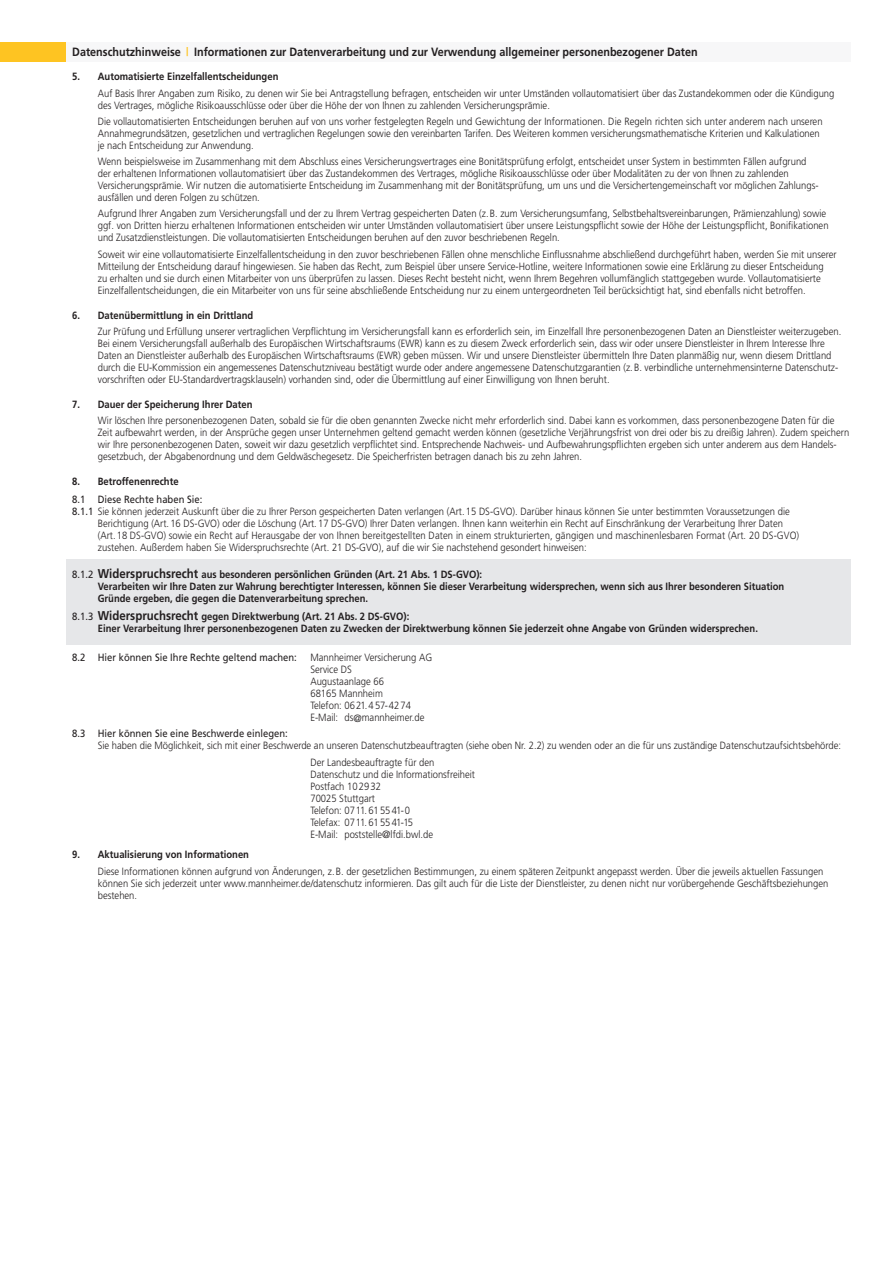
<style>
.page{position:relative;width:893px;height:1263px;background:#fff}
.page>*{position:absolute;margin:0;border:0;box-sizing:border-box;transform-origin:0 0}
.t1{font:700 12px "Frutiger";color:#231f20;scale:.9 1}
.t2{font:300 10.5px/12px "Frutiger";color:#231f20;scale:.9 1}
.t3{font:700 10.5px/12px "Frutiger";color:#231f20;scale:.9 1}
.t4{font:10.5px "Frutiger";color:#231f20;scale:.9 1}
.s1{color:#fec422}
.s2{font-weight:400}
.s3{font-size:12.75px}
</style>
<div class="page">
<div style="left:66px;top:559px;width:784px;height:85px;background:#e6e7e9"></div>
<div style="left:0;top:43px;width:66px;height:19px;background:#fec422"></div>
<div style="left:66px;top:43px;width:784px;height:19px;background:#f7f7f8"></div>
<p class="t1" style="left:72px;top:45px;width:696px">Datenschutzhinweise <span class="s1">|</span> Informationen zur Datenverarbeitung und zur Verwendung allgemeiner personenbezogener Daten</p>
<p class="t3" style="left:72px;top:71px;width:231px">5. Automatisierte Einzelfallentscheidungen</p>
<p class="t2" style="left:98px;top:87px;width:820px">Auf Basis Ihrer Angaben zum Risiko, zu denen wir Sie bei Antragstellung befragen, entscheiden wir unter Umständen vollautomatisiert über das Zustandekommen oder die Kündigung des Vertrages, mögliche Risikoausschlüsse oder über die Höhe der von Ihnen zu zahlenden Versicherungsprämie.</p>
<p class="t2" style="left:98px;top:115px;width:807px">Die vollautomatisierten Entscheidungen beruhen auf von uns vorher festgelegten Regeln und Gewichtung der Informationen. Die Regeln richten sich unter anderem nach unseren<br>Annahmegrundsätzen, gesetzlichen und vertraglichen Regelungen sowie den vereinbarten Tarifen. Des Weiteren kommen versicherungsmathematische Kriterien und Kalkulationen je nach Entscheidung zur Anwendung.</p>
<p class="t2" style="left:98px;top:156px;width:801px">Wenn beispielsweise im Zusammenhang mit dem Abschluss eines Versicherungsvertrages eine Bonitätsprüfung erfolgt, entscheidet unser System in bestimmten Fällen aufgrund der erhaltenen Informationen vollautomatisiert über das Zustandekommen des Vertrages, mögliche Risikoausschlüsse oder über Modalitäten zu der von Ihnen zu zahlenden Versicherungsprämie. Wir nutzen die automatisierte Entscheidung im Zusammenhang mit der Bonitätsprüfung, um uns und die Versichertengemeinschaft vor möglichen Zahlungs&shy;ausfällen und deren Folgen zu schützen.</p>
<p class="t2" style="left:98px;top:208px;width:813px">Aufgrund Ihrer Angaben zum Versicherungsfall und der zu Ihrem Vertrag gespeicherten Daten (z.B. zum Versicherungsumfang, Selbstbehaltsvereinbarungen, Prämienzahlung) sowie ggf. von Dritten hierzu erhaltenen Informationen entscheiden wir unter Umständen vollautomatisiert über unsere Leistungspflicht sowie der Höhe der Leistungspflicht, Bonifikationen und Zusatzdienstleistungen. Die vollautomatisierten Entscheidungen beruhen auf den zuvor beschriebenen Regeln.</p>
<p class="t2" style="left:98px;top:248px;width:822px">Soweit wir eine vollautomatisierte Einzelfallentscheidung in den zuvor beschriebenen Fällen ohne menschliche Einflussnahme abschließend durchgeführt haben, werden Sie mit unserer Mitteilung der Entscheidung darauf hingewiesen. Sie haben das Recht, zum Beispiel über unsere Service-Hotline, weitere Informationen sowie eine Erklärung zu dieser Entscheidung<br>zu erhalten und sie durch einen Mitarbeiter von uns überprüfen zu lassen. Dieses Recht besteht nicht, wenn Ihrem Begehren vollumfänglich stattgegeben wurde. Vollautomatisierte Einzelfallentscheidungen, die ein Mitarbeiter von uns für seine abschließende Entscheidung nur zu einem untergeordneten Teil berücksichtigt hat, sind ebenfalls nicht betroffen.</p>
<p class="t3" style="left:72px;top:309px;width:203px">6. Datenübermittlung in ein Drittland</p>
<p class="t2" style="left:98px;top:325px;width:828px">Zur Prüfung und Erfüllung unserer vertraglichen Verpflichtung im Versicherungsfall kann es erforderlich sein, im Einzelfall Ihre personenbezogenen Daten an Dienstleister weiterzugeben.<br>Bei einem Versicherungsfall außerhalb des Europäischen Wirtschaftsraums (EWR) kann es zu diesem Zweck erforderlich sein, dass wir oder unsere Dienstleister in Ihrem Interesse Ihre Daten an Dienstleister außerhalb des Europäischen Wirtschaftsraums (EWR) geben müssen. Wir und unsere Dienstleister übermitteln Ihre Daten planmäßig nur, wenn diesem Drittland durch die EU-Kommission ein angemessenes Datenschutzniveau bestätigt wurde oder andere angemessene Datenschutzgarantien (z.B. verbindliche unternehmensinterne Datenschutz&shy;vorschriften oder EU-Standardvertragsklauseln) vorhanden sind, oder die Übermittlung auf einer Einwilligung von Ihnen beruht.</p>
<p class="t3" style="left:72px;top:398px;width:202px">7. Dauer der Speicherung Ihrer Daten</p>
<p class="t2" style="left:98px;top:414px;width:836px">Wir löschen Ihre personenbezogenen Daten, sobald sie für die oben genannten Zwecke nicht mehr erforderlich sind. Dabei kann es vorkommen, dass personenbezogene Daten für die Zeit aufbewahrt werden, in der Ansprüche gegen unser Unternehmen geltend gemacht werden können (gesetzliche Verjährungsfrist von drei oder bis zu dreißig Jahren). Zudem speichern wir Ihre personenbezogenen Daten, soweit wir dazu gesetzlich verpflichtet sind. Entsprechende Nachweis- und Aufbewahrungspflichten ergeben sich unter anderem aus dem Handels&shy;gesetzbuch, der Abgabenordnung und dem Geldwäschegesetz. Die Speicherfristen betragen danach bis zu zehn Jahren.</p>
<p class="t3" style="left:72px;top:475px;width:120px">8. Betroffenenrechte</p>
<p class="t4" style="left:72px;top:493px;width:146px">8.1 Diese Rechte haben Sie:</p>
<p class="t2" style="left:72px;top:505px;width:799px"><span class="s2">8.1.1</span> Sie können jederzeit Auskunft über die zu Ihrer Person gespeicherten Daten verlangen (Art.15 DS-GVO). Darüber hinaus können Sie unter bestimmten Voraussetzungen die</p>
<p class="t2" style="left:98px;top:517px;width:763px">Berichtigung (Art.16 DS-GVO) oder die Löschung (Art.17 DS-GVO) Ihrer Daten verlangen. Ihnen kann weiterhin ein Recht auf Einschränkung der Verarbeitung Ihrer Daten</p>
<p class="t2" style="left:98px;top:529px;width:781px">(Art.18 DS-GVO) sowie ein Recht auf Herausgabe der von Ihnen bereitgestellten Daten in einem strukturierten, gängigen und maschinenlesbaren Format (Art. 20 DS-GVO)</p>
<p class="t2" style="left:98px;top:541px;width:545px">zustehen. Außerdem haben Sie Widerspruchsrechte (Art. 21 DS-GVO), auf die wir Sie nachstehend gesondert hinweisen:</p>
<p class="t3" style="left:98px;top:568px;width:764px;text-indent:-26px"><span class="s2">8.1.2</span> <span class="s3">Widerspruchsrecht</span> aus besonderen persönlichen Gründen (Art. 21 Abs. 1 DS-GVO):<br>Verarbeiten wir Ihre Daten zur Wahrung berechtigter Interessen, können Sie dieser Verarbeitung widersprechen, wenn sich aus Ihrer besonderen Situation<br>Gründe ergeben, die gegen die Datenverarbeitung sprechen.</p>
<p class="t3" style="left:98px;top:610px;width:735px;text-indent:-26px"><span class="s2">8.1.3</span> <span class="s3">Widerspruchsrecht</span> gegen Direktwerbung (Art. 21 Abs. 2 DS-GVO):<br>Einer Verarbeitung Ihrer personenbezogenen Daten zu Zwecken der Direktwerbung können Sie jederzeit ohne Angabe von Gründen widersprechen.</p>
<p class="t4" style="left:72px;top:651px;width:251px">8.2 Hier können Sie Ihre Rechte geltend machen:</p>
<p class="t2" style="left:310px;top:651px;width:137px">Mannheimer Versicherung AG<br>Service DS<br>Augustaanlage 66<br>68165 Mannheim<br>Telefon: 0621.457-4274<br>E-Mail: ds@mannheimer.de</p>
<p class="t4" style="left:72px;top:728px;width:241px">8.3 Hier können Sie eine Beschwerde einlegen:</p>
<p class="t2" style="left:310px;top:738px;width:591px;line-height:16.2px;text-indent:-213px">Sie haben die Möglichkeit, sich mit einer Beschwerde an unseren Datenschutzbeauftragten (siehe oben Nr. 2.2) zu wenden oder an die für uns zuständige Datenschutzaufsichtsbehörde:<br>Der Landesbeauftragte für den</p>
<p class="t2" style="left:310px;top:768px;width:184px">Datenschutz und die Informationsfreiheit<br>Postfach 102932<br>70025 Stuttgart<br>Telefon: 0711.615541-0<br>Telefax: 0711.615541-15<br>E-Mail: poststelle@lfdi.bwl.de</p>
<p class="t3" style="left:72px;top:848px;width:198px">9. Aktualisierung von Informationen</p>
<p class="t2" style="left:98px;top:865px;width:813px">Diese Informationen können aufgrund von Änderungen, z.B. der gesetzlichen Bestimmungen, zu einem späteren Zeitpunkt angepasst werden. Über die jeweils aktuellen Fassungen können Sie sich jederzeit unter www.mannheimer.de/datenschutz informieren. Das gilt auch für die Liste der Dienstleister, zu denen nicht nur vorübergehende Geschäftsbeziehungen bestehen.</p>
</div>
